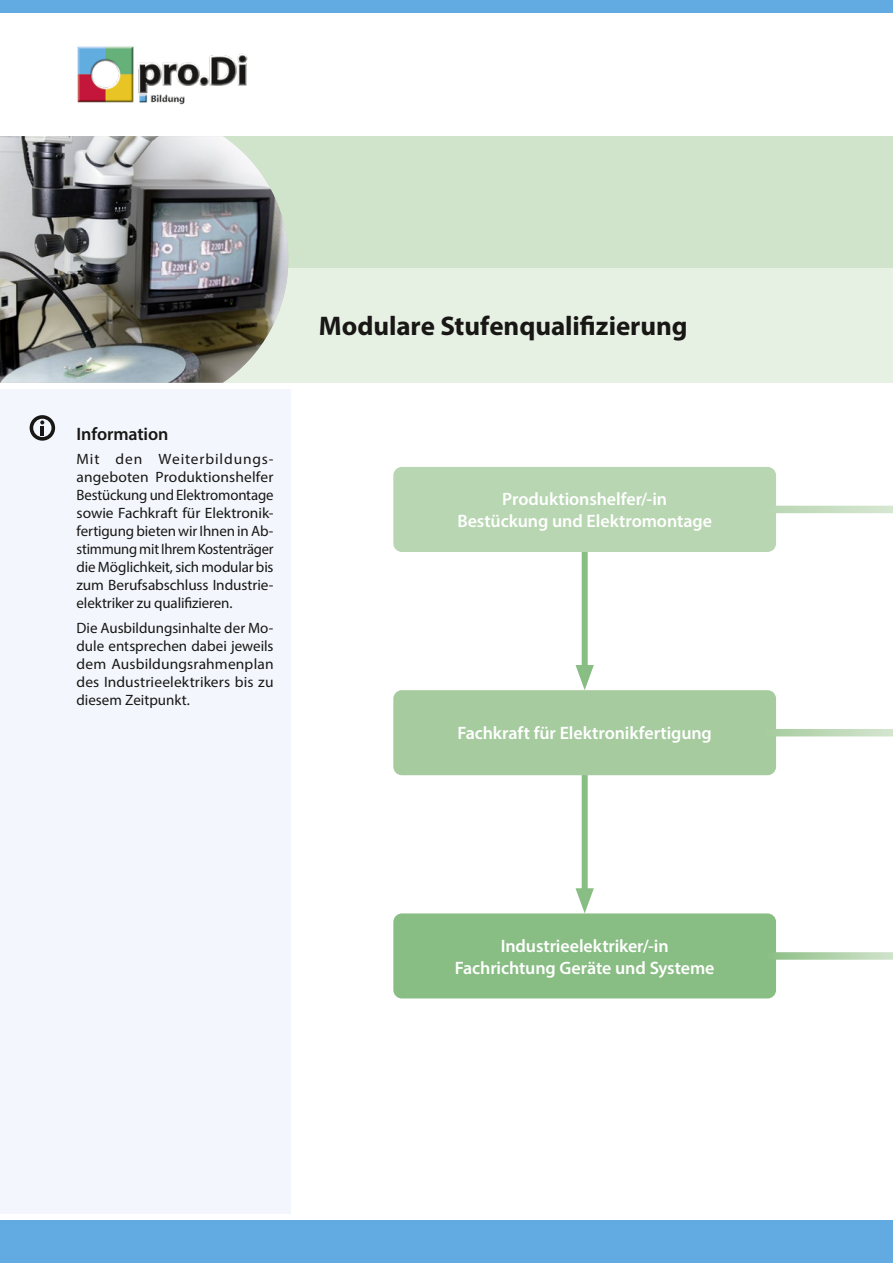
<style>
.page{position:relative;width:893px;height:1263px;background:#fff}
.page>*{position:absolute;margin:0;border:0;box-sizing:border-box;transform-origin:0 0}
.t1{font:700 27px "Myriad Pro";letter-spacing:-.005em;color:#181715}
.t2{font:600 18px/21.6px "Myriad Pro";letter-spacing:-.005em;color:#fff;text-align:center}
.t3{font:600 18px "Myriad Pro";letter-spacing:-.005em;color:#181715}
.t4{font:15px/18px "Myriad Pro";color:#181715;text-align:justify}
</style>
<div class="page">
<div style="left:0;top:389px;width:291px;height:825px;background:#f3f7fd"></div>
<div style="left:0;top:136px;width:893px;height:247px;background:#e6f0e3"></div>
<div style="left:0;top:136px;width:893px;height:132px;background:#d0e3cb"></div>
<img style="left:0;top:136px;width:288px;height:247px">
<div style="left:582px;top:536px;width:6px;height:139px;background:#88bd83"></div>
<svg style="left:575px;top:665px;width:19px;height:25px"></svg>
<div style="left:582px;top:759px;width:6px;height:140px;background:#88bd83"></div>
<svg style="left:575px;top:888px;width:19px;height:25px"></svg>
<div style="left:393px;top:467px;width:383px;height:85px;background:#b8d6b1;border-radius:9px"></div>
<div style="left:393px;top:690px;width:383px;height:85px;background:#a5cb9e;border-radius:9px"></div>
<div style="left:393px;top:913px;width:383px;height:85px;background:#88bd83;border-radius:9px"></div>
<svg style="left:776px;top:506px;width:117px;height:7px"></svg>
<svg style="left:776px;top:729px;width:117px;height:7px"></svg>
<svg style="left:776px;top:952px;width:117px;height:8px"></svg>
<svg style="left:30px;top:415px;width:25px;height:26px"></svg>
<div style="left:0;top:0;width:893px;height:13px;background:#62aae2"></div>
<div style="left:0;top:1220px;width:893px;height:43px;background:#62aae2"></div>
<img style="left:77px;top:46px;width:171px;height:59px">
<p class="t3" style="left:77px;top:422px;width:93px">Information</p>
<p class="t4" style="left:77px;top:450px;width:199px">Mit den Weiterbildungs&shy;angeboten Produktionshelfer Bestückung und Elektromontage sowie Fachkraft für Elektronik&shy;fertigung bieten wir Ihnen in Ab&shy;stimmung mit Ihrem Kostenträger die Möglichkeit, sich modular bis zum Berufsabschluss Industrie&shy;elektriker zu qualifizieren.</p>
<p class="t4" style="left:77px;top:618px;width:199px">Die Ausbildungsinhalte der Mo&shy;dule entsprechen dabei jeweils dem Ausbildungsrahmenplan des Industrieelektrikers bis zu diesem Zeitpunkt.</p>
<h1 class="t1" style="left:319px;top:309px;width:370px">Modulare Stufenqualifizierung</h1>
<p class="t2" style="left:457px;top:488px;width:256px">Produktionshelfer/-in<br>Bestückung und Elektromontage</p>
<p class="t2" style="left:457px;top:722px;width:256px">Fachkraft für Elektronikfertigung</p>
<p class="t2" style="left:455px;top:934px;width:261px">Industrieelektriker/-in<br>Fachrichtung Geräte und Systeme</p>
</div>
